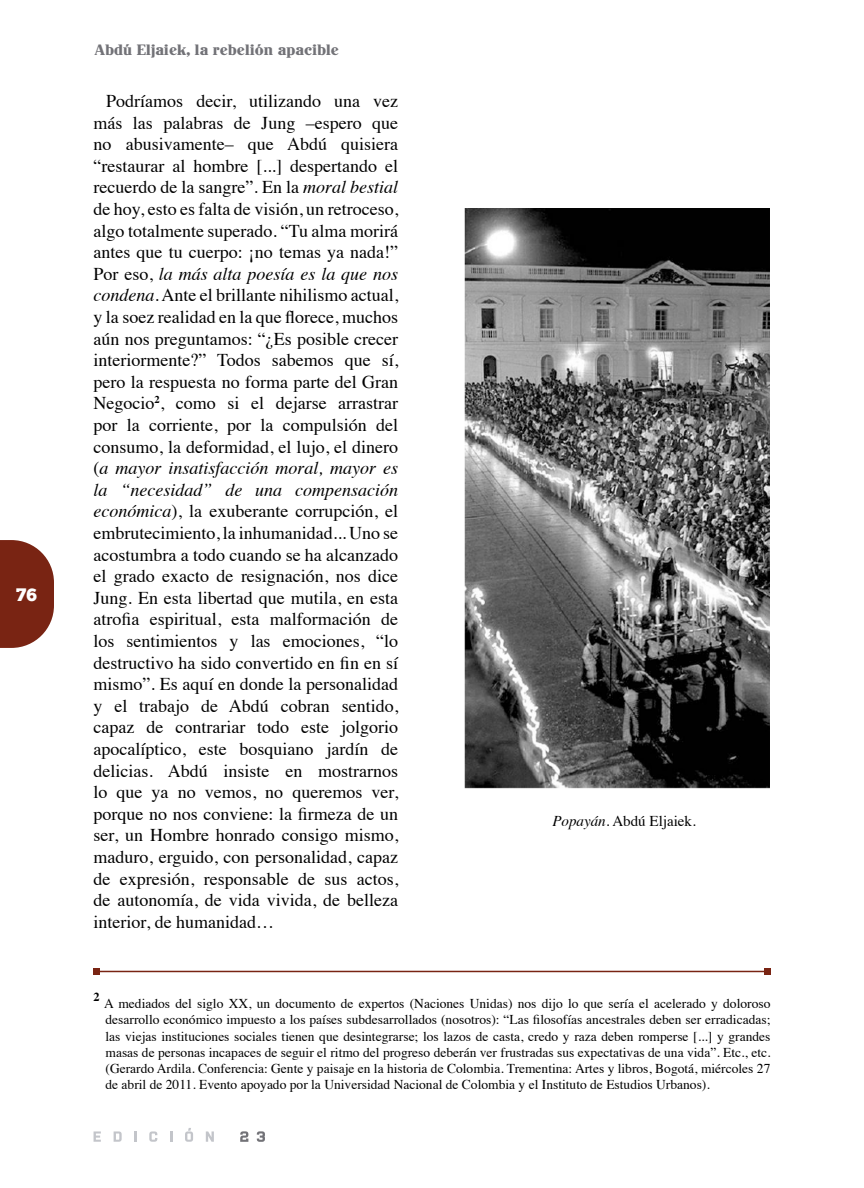
<style>
.page{position:relative;width:864px;height:1188px;background:#fff}
.page>*{position:absolute;margin:0;border:0;box-sizing:border-box;transform-origin:0 0}
.t1{font:18px/21.6px "Times";color:#000;text-align:justify}
.t2{font:18px "Chunk Five Ex";color:#fff}
.t3{font:500 15px "John Hancock CP";color:#727277}
.t4{font:15px "Times";color:#000}
.t5{font:13.5px/16.2px "Times";color:#000;text-align:justify}
.t6{font:700 12.3px "Times";color:#000}
.s1{font-style:italic}
</style>
<div class="page">
<svg style="left:0;top:540px;width:54px;height:108px;background:#8b4132"></svg>
<hr style="left:94px;top:971px;width:676px;height:1px;background:#792413">
<div style="left:94px;top:968px;width:6px;height:7px;background:#792413"></div>
<div style="left:764px;top:968px;width:6px;height:7px;background:#792413"></div>
<svg style="left:94px;top:1131px;width:7px;height:11px"></svg>
<svg style="left:114px;top:1131px;width:8px;height:11px"></svg>
<svg style="left:134px;top:1131px;width:3px;height:11px"></svg>
<svg style="left:149px;top:1131px;width:8px;height:11px"></svg>
<svg style="left:170px;top:1131px;width:2px;height:11px"></svg>
<svg style="left:185px;top:1128px;width:8px;height:14px"></svg>
<svg style="left:206px;top:1131px;width:8px;height:11px"></svg>
<svg style="left:240px;top:1131px;width:8px;height:11px"></svg>
<svg style="left:257px;top:1131px;width:8px;height:11px"></svg>
<img style="left:465px;top:209px;width:305px;height:580px">
<p class="t2" style="left:16px;top:581px;width:22px">76</p>
<p class="t3" style="left:94px;top:41px;width:246px">Abdú Eljaiek, la rebelión apacible</p>
<p class="t1" style="left:94px;top:89px;width:306px;text-indent:13px">Podríamos decir, utilizando una vez más las palabras de Jung –espero que no abusivamente– que Abdú quisiera “restaurar al hombre [...] despertando el recuerdo de la sangre”. En la <span class="s1">moral bestial </span>de hoy, esto es falta de visión, un retroceso, algo totalmente superado. “Tu alma morirá antes que tu cuerpo: ¡no temas ya nada!” Por eso, <span class="s1">la más alta poesía es la que nos condena</span>. Ante el brillante nihilismo actual, y la soez realidad en la que florece, muchos aún nos preguntamos: “¿Es posible crecer interiormente?” Todos sabemos que sí, pero la respuesta no forma parte del Gran Negocio<sup>2</sup>, como si el dejarse arrastrar por la corriente, por la compulsión del consumo, la deformidad, el lujo, el dinero (<span class="s1">a mayor insatisfacción moral, mayor es la “necesidad” de una compensación económica</span>), la exuberante corrupción, el embrutecimiento, la inhumanidad... Uno se acostumbra a todo cuando se ha alcanzado el grado exacto de resignación, nos dice Jung. En esta libertad que mutila, en esta atrofia espiritual, esta malformación de los sentimientos y las emociones, “lo destructivo ha sido convertido en fin en sí mismo”. Es aquí en donde la personalidad y el trabajo de Abdú cobran sentido, capaz de contrariar todo este jolgorio apocalíptico, este bosquiano jardín de delicias. Abdú insiste en mostrarnos lo que ya no vemos, no queremos ver, porque no nos conviene: la firmeza de un ser, un Hombre honrado consigo mismo, maduro, erguido, con personalidad, capaz de expresión, responsable de sus actos, de autonomía, de vida vivida, de belleza interior, de humanidad…</p>
<p class="t4" style="left:552px;top:806px;width:145px"><span class="s1">Popayán</span>. Abdú Eljaiek.</p>
<p class="t6" style="left:94px;top:985px;width:8px">2</p>
<p class="t5" style="left:104px;top:994px;width:668px">A mediados del siglo XX, un documento de expertos (Naciones Unidas) nos dijo lo que sería el acelerado y doloroso desarrollo económico impuesto a los países subdesarrollados (nosotros): “Las filosofías ancestrales deben ser erradicadas; las viejas instituciones sociales tienen que desintegrarse; los lazos de casta, credo y raza deben romperse [...] y grandes masas de personas incapaces de seguir el ritmo del progreso deberán ver frustradas sus expectativas de una vida”. Etc., etc. (Gerardo Ardila. Conferencia: Gente y paisaje en la historia de Colombia. Trementina: Artes y libros, Bogotá, miércoles 27 de abril de 2011. Evento apoyado por la Universidad Nacional de Colombia y el Instituto de Estudios Urbanos).</p>
</div>
